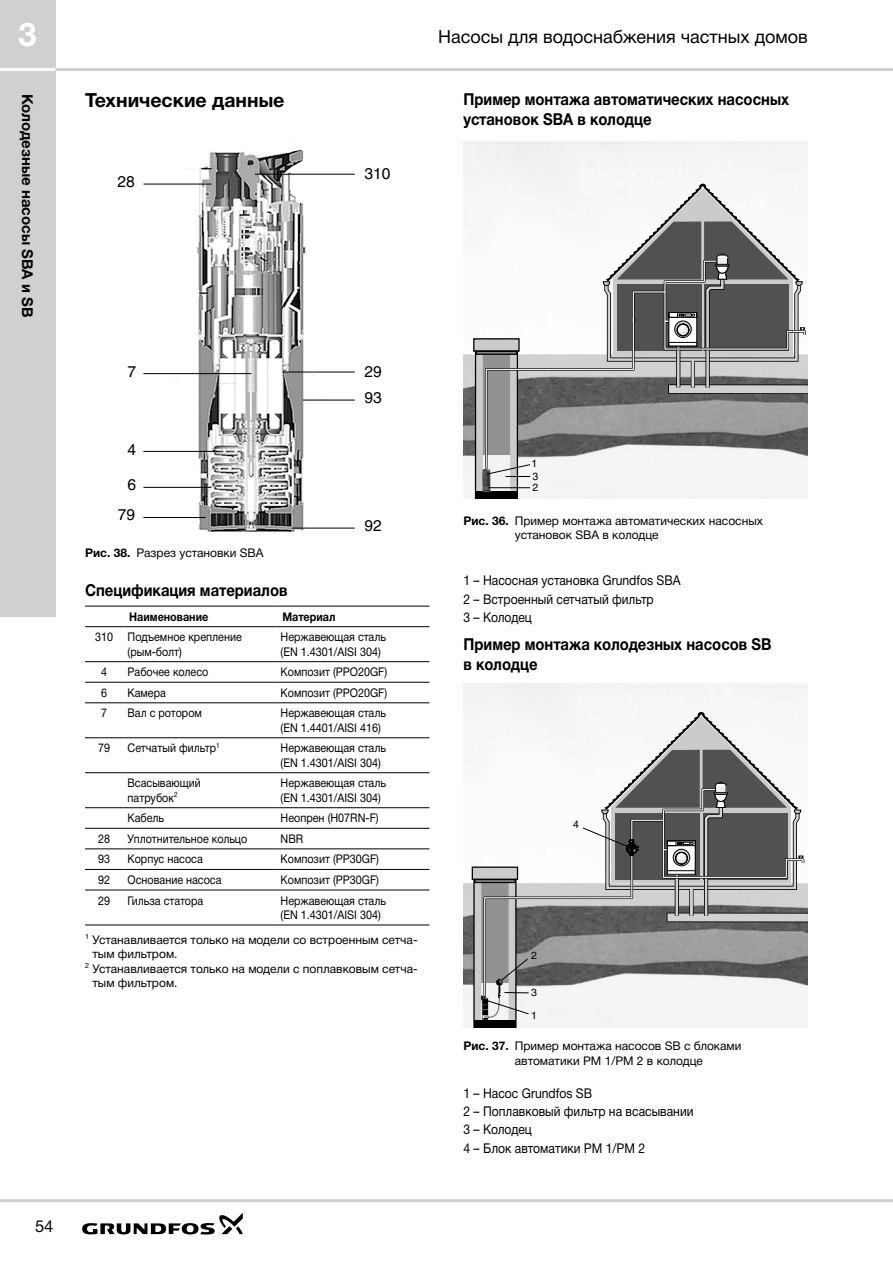
<style>
.page{position:relative;width:893px;height:1263px;background:#fff}
.page>*{position:absolute;margin:0;border:0;box-sizing:border-box;transform-origin:0 0}
.t1{font:700 33px "Helvetica Neue Cyr";color:#fff}
.t2{font:700 19.5px "Helvetica Neue Cyr";color:#000}
.t3{font:18px "Helvetica Neue Cyr";color:#000}
.t4{font:17.55px/26px "Helvetica C";color:#000}
.t5{font:700 16.5px/19.8px "Helvetica Neue Cyr";color:#000;scale:.9 1}
.t6{font:16.5px "Helvetica Neue Cyr";color:#000}
.t7{font:700 15px "Helvetica Neue Cyr";color:#000}
.t8{font:13.5px/18.3px "Helvetica Neue Cyr";color:#000;scale:.9 1}
.t9{font:12px/14.4px "Helvetica Neue Cyr";color:#000;scale:.9 1}
.t10{font:12px/14.4px "Helvetica Neue Cyr";color:#000}
.t11{font:700 12px "Helvetica Neue Cyr";color:#000;scale:.9 1}
.t12{font:11.7px/12.6px "Helvetica C";color:#000}
.s1{font-weight:700}
</style>
<div class="page">
<div style="left:0;top:0;width:55px;height:617px;background:#cfd0d0"></div>
<hr style="left:0;top:1199px;width:893px;height:3px;background:#cfd0d0">
<hr style="left:0;top:68px;width:893px;height:3px;background:#cfd0d0">
<hr style="left:0;top:68px;width:55px;height:3px;background:#fff">
<svg style="left:82px;top:1213px;width:161px;height:21px"></svg>
<hr style="left:85px;top:661px;width:38px;height:1px;background:#000">
<hr style="left:123px;top:661px;width:153px;height:1px;background:#000">
<hr style="left:276px;top:661px;width:153px;height:1px;background:#000">
<hr style="left:85px;top:682px;width:38px;height:1px;background:#000">
<hr style="left:123px;top:682px;width:153px;height:1px;background:#000">
<hr style="left:276px;top:682px;width:153px;height:1px;background:#000">
<hr style="left:85px;top:702px;width:38px;height:1px;background:#000">
<hr style="left:123px;top:702px;width:153px;height:1px;background:#000">
<hr style="left:276px;top:702px;width:153px;height:1px;background:#000">
<hr style="left:85px;top:737px;width:38px;height:1px;background:#000">
<hr style="left:123px;top:737px;width:153px;height:1px;background:#000">
<hr style="left:276px;top:737px;width:153px;height:1px;background:#000">
<hr style="left:85px;top:772px;width:38px;height:1px;background:#000">
<hr style="left:123px;top:772px;width:153px;height:1px;background:#000">
<hr style="left:276px;top:772px;width:153px;height:1px;background:#000">
<hr style="left:85px;top:807px;width:38px;height:1px;background:#000">
<hr style="left:123px;top:807px;width:153px;height:1px;background:#000">
<hr style="left:276px;top:807px;width:153px;height:1px;background:#000">
<hr style="left:85px;top:828px;width:38px;height:1px;background:#000">
<hr style="left:123px;top:828px;width:153px;height:1px;background:#000">
<hr style="left:276px;top:828px;width:153px;height:1px;background:#000">
<hr style="left:85px;top:848px;width:38px;height:1px;background:#000">
<hr style="left:123px;top:848px;width:153px;height:1px;background:#000">
<hr style="left:276px;top:848px;width:153px;height:1px;background:#000">
<hr style="left:85px;top:869px;width:38px;height:1px;background:#000">
<hr style="left:123px;top:869px;width:153px;height:1px;background:#000">
<hr style="left:276px;top:869px;width:153px;height:1px;background:#000">
<hr style="left:85px;top:890px;width:38px;height:1px;background:#000">
<hr style="left:123px;top:890px;width:153px;height:1px;background:#000">
<hr style="left:276px;top:890px;width:153px;height:1px;background:#000">
<hr style="left:85px;top:924px;width:38px;height:1px;background:#000">
<hr style="left:123px;top:924px;width:153px;height:1px;background:#000">
<hr style="left:276px;top:924px;width:153px;height:1px;background:#000">
<hr style="left:85px;top:606px;width:38px;height:1px;background:#000">
<hr style="left:123px;top:606px;width:153px;height:1px;background:#000">
<hr style="left:276px;top:606px;width:153px;height:1px;background:#000">
<hr style="left:85px;top:626px;width:38px;height:1px;background:#000">
<hr style="left:123px;top:626px;width:153px;height:1px;background:#000">
<hr style="left:276px;top:626px;width:153px;height:1px;background:#000">
<img style="left:463px;top:142px;width:345px;height:357px">
<div style="left:473px;top:338px;width:47px;height:14px;border:1px solid #000"></div>
<svg style="left:475px;top:184px;width:333px;height:315px"></svg>
<img style="left:463px;top:684px;width:345px;height:343px">
<div style="left:472px;top:866px;width:46px;height:14px;border:1px solid #000"></div>
<svg style="left:473px;top:712px;width:335px;height:315px"></svg>
<img style="left:170px;top:138px;width:161px;height:394px">
<hr style="left:255px;top:174px;width:100px;height:1px;background:#000">
<hr style="left:282px;top:372px;width:73px;height:1px;background:#000">
<hr style="left:303px;top:400px;width:52px;height:1px;background:#000">
<hr style="left:292px;top:528px;width:63px;height:1px;background:#000">
<hr style="left:143px;top:517px;width:63px;height:1px;background:#000">
<hr style="left:143px;top:487px;width:68px;height:1px;background:#000">
<hr style="left:143px;top:451px;width:75px;height:1px;background:#000">
<hr style="left:143px;top:184px;width:68px;height:1px;background:#000">
<hr style="left:143px;top:373px;width:108px;height:1px;background:#000">
<h1 class="t1" style="left:18px;top:16px;width:20px">3</h1>
<p class="t7" style="left:36px;top:94px;width:225px;rotate:90deg">Колодезные насосы SBA и SB</p>
<h3 class="t6" style="left:35px;top:1217px;width:20px">54</h3>
<h2 class="t2" style="left:85px;top:90px;width:201px">Технические данные</h2>
<h3 class="t4" style="left:117px;top:169px;width:19px">28</h3>
<h3 class="t4" style="left:364px;top:161px;width:28px">310</h3>
<h3 class="t3" style="left:438px;top:26px;width:371px">Насосы для водоснабжения частных домов</h3>
<h3 class="t5" style="left:463px;top:90px;width:363px">Пример монтажа автоматических насосных установок SBA в колодце</h3>
<h3 class="t4" style="left:127px;top:359px;width:10px">7</h3>
<h3 class="t4" style="left:127px;top:436px;width:10px">4</h3>
<h3 class="t4" style="left:127px;top:472px;width:10px">6</h3>
<h3 class="t4" style="left:118px;top:502px;width:19px">79</h3>
<p class="t10" style="left:85px;top:546px;width:180px"><span class="s1">Рис. 38.</span> Разрез установки SBA</p>
<h3 class="t4" style="left:364px;top:359px;width:19px">29<br>93</h3>
<h3 class="t4" style="left:364px;top:513px;width:19px">92</h3>
<h3 class="t5" style="left:85px;top:580px;width:227px">Спецификация материалов</h3>
<p class="t11" style="left:129px;top:610px;width:89px">Наименование</p>
<p class="t11" style="left:282px;top:610px;width:60px">Материал</p>
<p class="t9" style="left:128px;top:630px;width:128px;text-indent:-32px">310 Подъемное крепление (рым-болт)</p>
<p class="t9" style="left:281px;top:630px;width:119px">Нержавеющая сталь (EN 1.4301/AISI 304)</p>
<p class="t9" style="left:101px;top:665px;width:8px">4</p>
<p class="t9" style="left:128px;top:665px;width:91px">Рабочее колесо</p>
<p class="t9" style="left:281px;top:665px;width:120px">Композит (PPO20GF)</p>
<p class="t9" style="left:101px;top:685px;width:8px">6</p>
<p class="t9" style="left:128px;top:685px;width:44px">Камера</p>
<p class="t9" style="left:281px;top:685px;width:120px">Композит (PPO20GF)</p>
<p class="t9" style="left:101px;top:706px;width:8px">7</p>
<p class="t9" style="left:128px;top:706px;width:84px">Вал с ротором</p>
<p class="t9" style="left:281px;top:706px;width:119px">Нержавеющая сталь (EN 1.4401/AISI 416)</p>
<p class="t9" style="left:98px;top:741px;width:15px">79</p>
<p class="t9" style="left:128px;top:741px;width:104px">Сетчатый фильтр<sup>1</sup></p>
<p class="t9" style="left:281px;top:741px;width:119px">Нержавеющая сталь (EN 1.4301/AISI 304)</p>
<p class="t9" style="left:128px;top:776px;width:83px">Всасывающий патрубок<sup>2</sup></p>
<p class="t9" style="left:281px;top:776px;width:119px">Нержавеющая сталь (EN 1.4301/AISI 304)</p>
<p class="t9" style="left:128px;top:811px;width:42px">Кабель</p>
<p class="t9" style="left:281px;top:811px;width:110px">Неопрен (H07RN-F)</p>
<p class="t9" style="left:98px;top:831px;width:15px">28</p>
<p class="t9" style="left:128px;top:831px;width:135px">Уплотнительное кольцо</p>
<p class="t9" style="left:281px;top:831px;width:27px">NBR</p>
<p class="t9" style="left:98px;top:852px;width:15px">93</p>
<p class="t9" style="left:128px;top:852px;width:85px">Корпус насоса</p>
<p class="t9" style="left:281px;top:852px;width:111px">Композит (PP30GF)</p>
<p class="t9" style="left:98px;top:873px;width:15px">92</p>
<p class="t9" style="left:128px;top:873px;width:106px">Основание насоса</p>
<p class="t9" style="left:281px;top:873px;width:111px">Композит (PP30GF)</p>
<p class="t9" style="left:98px;top:893px;width:15px">29</p>
<p class="t9" style="left:128px;top:893px;width:86px">Гильза статора</p>
<p class="t9" style="left:281px;top:893px;width:119px">Нержавеющая сталь (EN 1.4301/AISI 304)</p>
<p class="t10" style="left:85px;top:933px;width:334px"><sup>1</sup> Устанавливается только на модели со встроенным сетча-</p>
<p class="t10" style="left:92px;top:947px;width:87px">тым фильтром.</p>
<p class="t10" style="left:85px;top:961px;width:334px"><sup>2</sup> Устанавливается только на модели с поплавковым сетча-</p>
<p class="t10" style="left:92px;top:976px;width:87px">тым фильтром.</p>
<p class="t12" style="left:532px;top:457px;width:8px">1<br>3</p>
<p class="t12" style="left:532px;top:481px;width:7px">2</p>
<p class="t10" style="left:515px;top:514px;width:250px;text-indent:-51px"><span class="s1">Рис. 36.</span> Пример монтажа автоматических насосных установок SBA в колодце</p>
<p class="t8" style="left:463px;top:571px;width:243px">1 – Насосная установка Grundfos SBA<br>2 – Встроенный сетчатый фильтр<br>3 – Колодец</p>
<h3 class="t5" style="left:463px;top:634px;width:344px">Пример монтажа колодезных насосов SB в колодце</h3>
<p class="t12" style="left:573px;top:818px;width:7px">4</p>
<p class="t12" style="left:531px;top:949px;width:7px">2</p>
<p class="t12" style="left:531px;top:986px;width:7px">3</p>
<p class="t12" style="left:531px;top:1010px;width:7px">1</p>
<p class="t10" style="left:515px;top:1039px;width:228px;text-indent:-51px"><span class="s1">Рис. 37.</span> Пример монтажа насосов SB с блоками автоматики PM 1/PM 2 в колодце</p>
<p class="t8" style="left:463px;top:1084px;width:257px">1 – Насос Grundfos SB<br>2 – Поплавковый фильтр на всасывании<br>3 – Колодец<br>4 – Блок автоматики PM 1/PM 2</p>
</div>
